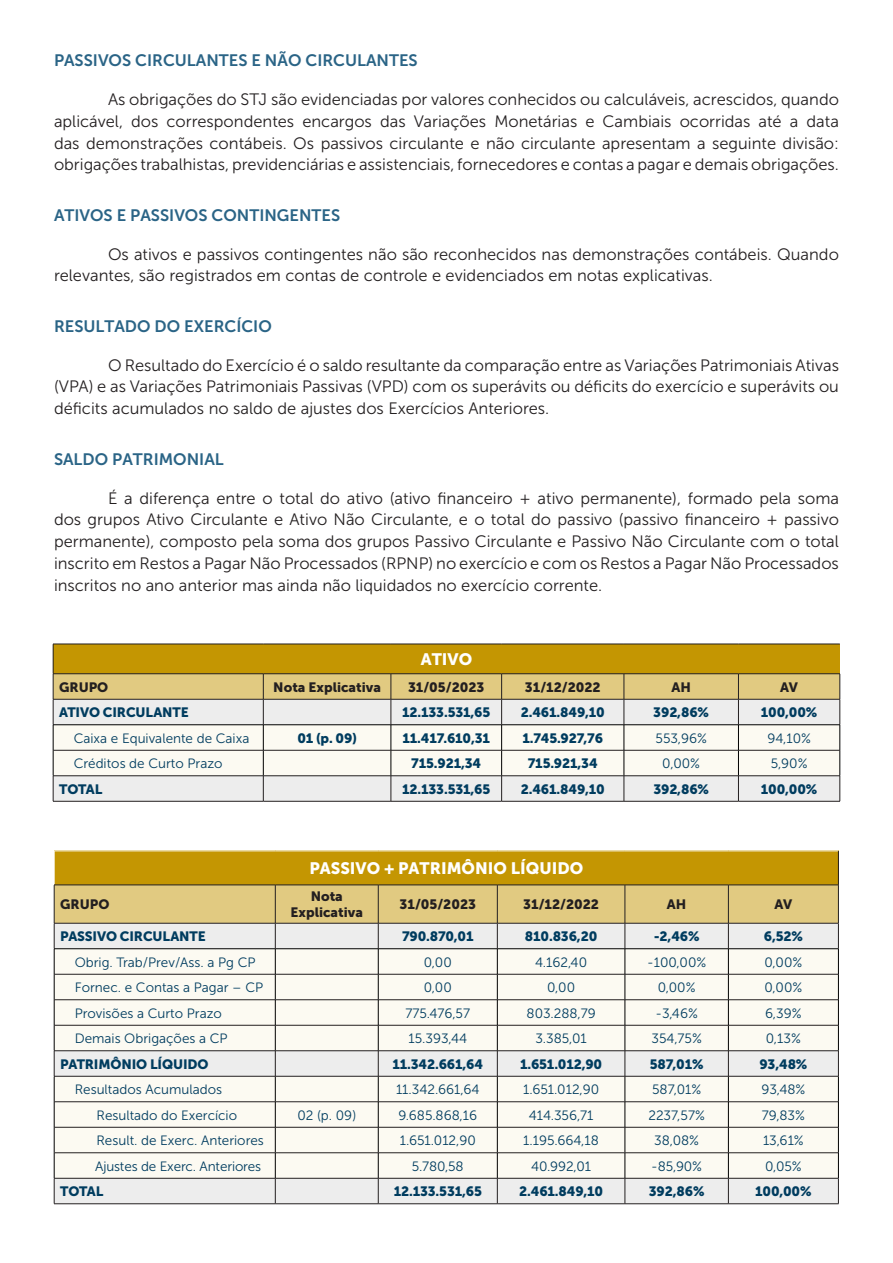
<style>
.page{position:relative;width:893px;height:1263px;background:#fff}
.page>*{position:absolute;margin:0;border:0;box-sizing:border-box;transform-origin:0 0}
.t1{font:16.5px/21.8px "Museo Sans 300";color:#231f20;text-align:justify}
.t2{font:16.5px "Museo Sans 700";color:#2a6486}
.t3{font:16.5px "Museo Sans 900";color:#fff}
.t4{font:13.5px "Museo Sans 300";color:#003c5f}
.t5{font:13.5px "Museo Sans 900";letter-spacing:-.01em;color:#003c5f}
.t6{font:13.5px/16.2px "Museo Sans 900";color:#231f20;text-align:center}
</style>
<div class="page">
<hr style="left:53px;top:801px;width:210px;height:1px;background:#231f20">
<hr style="left:263px;top:801px;width:128px;height:1px;background:#231f20">
<hr style="left:391px;top:801px;width:111px;height:1px;background:#231f20">
<hr style="left:502px;top:801px;width:122px;height:1px;background:#231f20">
<hr style="left:624px;top:801px;width:114px;height:1px;background:#231f20">
<hr style="left:738px;top:801px;width:102px;height:1px;background:#231f20">
<svg style="left:53px;top:644px;width:788px;height:157px"></svg>
<div style="left:54px;top:851px;width:784px;height:34px;background:#c49602"></div>
<hr style="left:54px;top:851px;width:1px;height:34px;background:#fff">
<hr style="left:838px;top:851px;width:1px;height:34px;background:#231f20">
<svg style="left:54px;top:885px;width:785px;height:319px"></svg>
<hr style="left:625px;top:1178px;width:103px;height:1px;background:#231f20">
<hr style="left:728px;top:1178px;width:111px;height:1px;background:#231f20">
<p class="t2" style="left:54px;top:51px;width:365px">PASSIVOS CIRCULANTES E NÃO CIRCULANTES</p>
<p class="t1" style="left:54px;top:89px;width:786px;text-indent:54px">As obrigações do STJ são evidenciadas por valores conhecidos ou calculáveis, acrescidos, quando aplicável, dos correspondentes encargos das Variações Monetárias e Cambiais ocorridas até a data das demonstrações contábeis. Os passivos circulante e não circulante apresentam a seguinte divisão: obrigações trabalhistas, previdenciárias e assistenciais, fornecedores e contas a pagar e demais obrigações.</p>
<p class="t2" style="left:54px;top:206px;width:288px">ATIVOS E PASSIVOS CONTINGENTES</p>
<p class="t1" style="left:54px;top:243px;width:786px;text-indent:54px">Os ativos e passivos contingentes não são reconhecidos nas demonstrações contábeis. Quando relevantes, são registrados em contas de controle e evidenciados em notas explicativas.</p>
<p class="t2" style="left:54px;top:317px;width:219px">RESULTADO DO EXERCÍCIO</p>
<p class="t1" style="left:54px;top:354px;width:786px;text-indent:54px">O Resultado do Exercício é o saldo resultante da comparação entre as Variações Patrimoniais Ativas (VPA) e as Variações Patrimoniais Passivas (VPD) com os superávits ou déficits do exercício e superávits ou déficits acumulados no saldo de ajustes dos Exercícios Anteriores.</p>
<p class="t2" style="left:54px;top:450px;width:171px">SALDO PATRIMONIAL</p>
<p class="t1" style="left:54px;top:487px;width:787px;text-indent:54px">É a diferença entre o total do ativo (ativo financeiro + ativo permanente), formado pela soma dos grupos Ativo Circulante e Ativo Não Circulante, e o total do passivo (passivo financeiro + passivo permanente), composto pela soma dos grupos Passivo Circulante e Passivo Não Circulante com o total inscrito em Restos a Pagar Não Processados (RPNP) no exercício e com os Restos a Pagar Não Processados inscritos no ano anterior mas ainda não liquidados no exercício corrente.</p>
<p class="t3" style="left:421px;top:650px;width:53px">ATIVO</p>
<p class="t6" style="left:59px;top:679px;width:51px">GRUPO</p>
<p class="t6" style="left:273px;top:679px;width:109px">Nota Explicativa</p>
<p class="t6" style="left:408px;top:679px;width:78px">31/05/2023</p>
<p class="t6" style="left:525px;top:679px;width:77px">31/12/2022</p>
<p class="t6" style="left:671px;top:679px;width:21px">AH</p>
<p class="t6" style="left:780px;top:679px;width:19px">AV</p>
<p class="t5" style="left:59px;top:705px;width:131px">ATIVO CIRCULANTE</p>
<p class="t5" style="left:402px;top:705px;width:90px">12.133.531,65</p>
<p class="t5" style="left:521px;top:705px;width:85px">2.461.849,10</p>
<p class="t5" style="left:653px;top:705px;width:57px">392,86%</p>
<p class="t5" style="left:761px;top:705px;width:58px">100,00%</p>
<p class="t4" style="left:74px;top:731px;width:177px">Caixa e Equivalente de Caixa</p>
<p class="t5" style="left:297px;top:730px;width:61px">01 (p. 09)</p>
<p class="t5" style="left:402px;top:730px;width:89px">11.417.610,31</p>
<p class="t5" style="left:522px;top:730px;width:82px">1.745.927,76</p>
<p class="t4" style="left:655px;top:731px;width:53px">553,96%</p>
<p class="t4" style="left:767px;top:731px;width:45px">94,10%</p>
<p class="t4" style="left:74px;top:756px;width:150px">Créditos de Curto Prazo</p>
<p class="t5" style="left:411px;top:756px;width:71px">715.921,34</p>
<p class="t5" style="left:528px;top:756px;width:71px">715.921,34</p>
<p class="t4" style="left:662px;top:756px;width:39px">0,00%</p>
<p class="t4" style="left:771px;top:756px;width:38px">5,90%</p>
<p class="t5" style="left:59px;top:781px;width:45px">TOTAL</p>
<p class="t5" style="left:402px;top:781px;width:90px">12.133.531,65</p>
<p class="t5" style="left:521px;top:781px;width:85px">2.461.849,10</p>
<p class="t5" style="left:653px;top:781px;width:57px">392,86%</p>
<p class="t5" style="left:761px;top:781px;width:58px">100,00%</p>
<p class="t3" style="left:309px;top:859px;width:275px">PASSIVO + PATRIMÔNIO LÍQUIDO</p>
<p class="t6" style="left:60px;top:896px;width:51px">GRUPO</p>
<p class="t6" style="left:291px;top:888px;width:74px">Nota<br>Explicativa</p>
<p class="t6" style="left:400px;top:896px;width:78px">31/05/2023</p>
<p class="t6" style="left:523px;top:896px;width:77px">31/12/2022</p>
<p class="t6" style="left:667px;top:896px;width:21px">AH</p>
<p class="t6" style="left:775px;top:896px;width:19px">AV</p>
<p class="t5" style="left:60px;top:929px;width:147px">PASSIVO CIRCULANTE</p>
<p class="t5" style="left:402px;top:929px;width:73px">790.870,01</p>
<p class="t5" style="left:525px;top:929px;width:74px">810.836,20</p>
<p class="t5" style="left:654px;top:929px;width:47px">-2,46%</p>
<p class="t5" style="left:764px;top:929px;width:41px">6,52%</p>
<p class="t4" style="left:75px;top:955px;width:182px">Obrig. Trab/Prev/Ass. a Pg CP</p>
<p class="t4" style="left:424px;top:955px;width:29px">0,00</p>
<p class="t4" style="left:535px;top:955px;width:53px">4.162,40</p>
<p class="t4" style="left:647px;top:955px;width:61px">-100,00%</p>
<p class="t4" style="left:764px;top:955px;width:39px">0,00%</p>
<p class="t4" style="left:75px;top:980px;width:190px">Fornec. e Contas a Pagar – CP</p>
<p class="t4" style="left:424px;top:980px;width:29px">0,00</p>
<p class="t4" style="left:547px;top:980px;width:29px">0,00</p>
<p class="t4" style="left:658px;top:980px;width:39px">0,00%</p>
<p class="t4" style="left:764px;top:980px;width:39px">0,00%</p>
<p class="t4" style="left:75px;top:1006px;width:149px">Provisões a Curto Prazo</p>
<p class="t4" style="left:405px;top:1006px;width:66px">775.476,57</p>
<p class="t4" style="left:527px;top:1006px;width:71px">803.288,79</p>
<p class="t4" style="left:655px;top:1006px;width:44px">-3,46%</p>
<p class="t4" style="left:765px;top:1006px;width:38px">6,39%</p>
<p class="t4" style="left:75px;top:1031px;width:154px">Demais Obrigações a CP</p>
<p class="t4" style="left:408px;top:1031px;width:60px">15.393,44</p>
<p class="t4" style="left:535px;top:1031px;width:53px">3.385,01</p>
<p class="t4" style="left:651px;top:1031px;width:52px">354,75%</p>
<p class="t4" style="left:766px;top:1031px;width:37px">0,13%</p>
<p class="t5" style="left:60px;top:1056px;width:150px">PATRIMÔNIO LÍQUIDO</p>
<p class="t5" style="left:392px;top:1056px;width:92px">11.342.661,64</p>
<p class="t5" style="left:520px;top:1056px;width:84px">1.651.012,90</p>
<p class="t5" style="left:650px;top:1056px;width:55px">587,01%</p>
<p class="t5" style="left:759px;top:1056px;width:50px">93,48%</p>
<p class="t4" style="left:75px;top:1082px;width:149px">Resultados Acumulados</p>
<p class="t4" style="left:396px;top:1082px;width:85px">11.342.661,64</p>
<p class="t4" style="left:523px;top:1082px;width:78px">1.651.012,90</p>
<p class="t4" style="left:652px;top:1082px;width:51px">587,01%</p>
<p class="t4" style="left:761px;top:1082px;width:45px">93,48%</p>
<p class="t4" style="left:97px;top:1108px;width:142px">Resultado do Exercício</p>
<p class="t4" style="left:297px;top:1108px;width:60px">02 (p. 09)</p>
<p class="t4" style="left:398px;top:1108px;width:80px">9.685.868,16</p>
<p class="t4" style="left:529px;top:1108px;width:66px">414.356,71</p>
<p class="t4" style="left:648px;top:1108px;width:58px">2237,57%</p>
<p class="t4" style="left:762px;top:1108px;width:45px">79,83%</p>
<p class="t4" style="left:97px;top:1133px;width:169px">Result. de Exerc. Anteriores</p>
<p class="t4" style="left:400px;top:1133px;width:78px">1.651.012,90</p>
<p class="t4" style="left:523px;top:1133px;width:77px">1.195.664,18</p>
<p class="t4" style="left:654px;top:1133px;width:46px">38,08%</p>
<p class="t4" style="left:763px;top:1133px;width:42px">13,61%</p>
<p class="t4" style="left:95px;top:1159px;width:167px">Ajustes de Exerc. Anteriores</p>
<p class="t4" style="left:412px;top:1159px;width:53px">5.780,58</p>
<p class="t4" style="left:531px;top:1159px;width:61px">40.992,01</p>
<p class="t4" style="left:651px;top:1159px;width:52px">-85,90%</p>
<p class="t4" style="left:765px;top:1159px;width:38px">0,05%</p>
<p class="t5" style="left:60px;top:1184px;width:45px">TOTAL</p>
<p class="t5" style="left:394px;top:1184px;width:90px">12.133.531,65</p>
<p class="t5" style="left:519px;top:1184px;width:85px">2.461.849,10</p>
<p class="t5" style="left:649px;top:1184px;width:57px">392,86%</p>
<p class="t5" style="left:755px;top:1184px;width:58px">100,00%</p>
</div>
